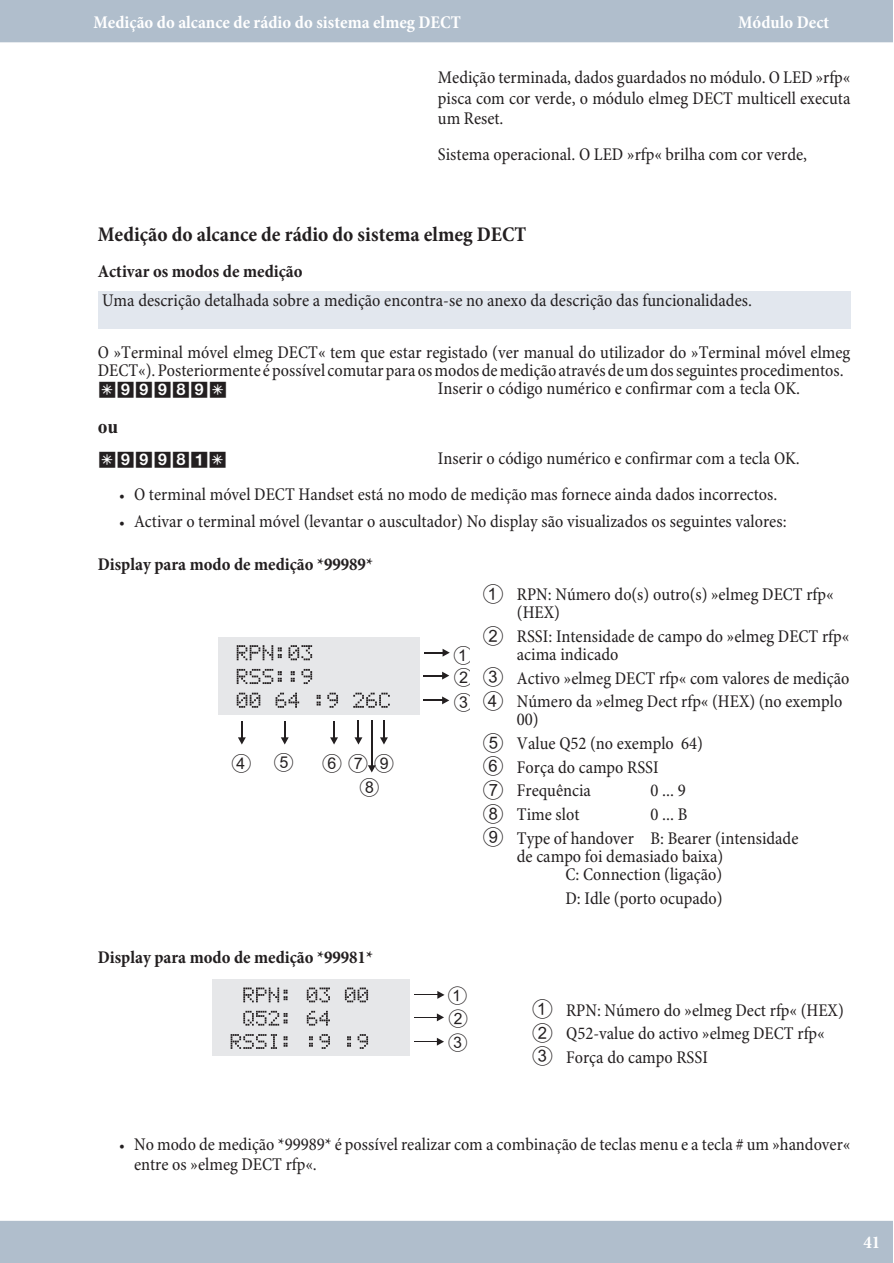
<style>
.page{position:relative;width:894px;height:1263px;background:#fff}
.page>*{position:absolute;margin:0;border:0;box-sizing:border-box;transform-origin:0 0}
.t1{font:28.8px/23.7px "Number";color:#231f20;text-align:justify}
.t2{font:28.2px/23.5px "Number";color:#231f20;text-align:justify}
.t3{font:700 21px "Minion Pro Cond";color:#231f20}
.t4{font:19.5px "telepict";color:#231f20}
.t5{font:700 19.5px "Times New Roman";color:#231f20}
.t6{font:18px/23.7px "Minion Pro Cond";color:#231f20}
.t7{font:700 18px "Minion Pro Cond";color:#231f20}
.t8{font:700 18px "Minion Pro Cond";color:#fff}
.s1{font-weight:700;font-size:15px}
.s2{font-family:"Number";font-size:30px}
</style>
<div class="page">
<div style="left:0;top:0;width:893px;height:43px;background:#b0becc"></div>
<div style="left:0;top:1220px;width:893px;height:43px;background:#b0becc"></div>
<div style="left:98px;top:291px;width:752px;height:38px;background:#e2e7ee"></div>
<div style="left:218px;top:637px;width:201px;height:78px;background:#e6e7e9"></div>
<svg style="left:237px;top:645px;width:153px;height:63px"></svg>
<svg style="left:424px;top:649px;width:26px;height:8px"></svg>
<svg style="left:424px;top:672px;width:25px;height:8px"></svg>
<svg style="left:424px;top:696px;width:25px;height:8px"></svg>
<svg style="left:238px;top:721px;width:8px;height:24px"></svg>
<svg style="left:355px;top:720px;width:7px;height:25px"></svg>
<svg style="left:330px;top:721px;width:8px;height:24px"></svg>
<svg style="left:281px;top:721px;width:8px;height:24px"></svg>
<hr style="left:371px;top:720px;width:1px;height:46px;background:#231f20">
<svg style="left:368px;top:765px;width:8px;height:7px"></svg>
<svg style="left:380px;top:720px;width:8px;height:25px"></svg>
<div style="left:212px;top:979px;width:198px;height:77px;background:#e6e7e9"></div>
<svg style="left:243px;top:988px;width:125px;height:14px"></svg>
<svg style="left:243px;top:1011px;width:87px;height:15px"></svg>
<svg style="left:231px;top:1034px;width:137px;height:15px"></svg>
<svg style="left:414px;top:991px;width:31px;height:8px"></svg>
<svg style="left:414px;top:1013px;width:30px;height:8px"></svg>
<svg style="left:414px;top:1038px;width:30px;height:8px"></svg>
<p class="t8" style="left:94px;top:15px;width:369px">Medição do alcance de rádio do sistema elmeg DECT</p>
<p class="t8" style="left:738px;top:15px;width:93px">Módulo Dect</p>
<p class="t6" style="left:438px;top:69px;width:414px;line-height:20.4px;text-align:justify">Medição terminada, da dos guardados no módulo. O LED »rfp« pisca com cor verde, o módulo elmeg DECT multicell executa um Re set.</p>
<p class="t6" style="left:438px;top:144px;width:371px">Sistema operacional. O LED »rfp« brilha com cor verde,</p>
<p class="t3" style="left:98px;top:226px;width:430px">Medição do alcance de rádio do sistema elmeg DECT</p>
<p class="t7" style="left:98px;top:264px;width:206px">Activar os modos de medição</p>
<p class="t6" style="left:102px;top:291px;width:652px">Uma descrição detalhada sobre a medição encontra-se no anexo da descrição das funcionalidades.</p>
<p class="t6" style="left:98px;top:345px;width:754px;line-height:18px">O »Ter mi nal mó vel el meg DECT« tem que es tar re gis ta do (ver ma nu al do uti li za dor do »Ter mi nal mó vel el meg<br>DECT«). Pos te ri or men te é pos sí vel co mu tar para os mo dos de medição atra vés de um dos seguintes procedimentos.</p>
<p class="t4" style="left:98px;top:382px;width:130px">*99989*</p>
<p class="t6" style="left:438px;top:379px;width:364px">Inserir o código numérico e confirmar com a tecla OK.</p>
<p class="t5" style="left:98px;top:420px;width:22px">ou</p>
<p class="t4" style="left:98px;top:452px;width:130px">*99981*</p>
<p class="t6" style="left:438px;top:448px;width:363px">Inserir o código numérico e confirmar com a tecla OK.</p>
<p class="t6" style="left:119px;top:484px;width:660px"><span class="s1">•</span> O ter mi nal móvel DECT Hand set está no modo de medição mas fornece ainda da dos incorrectos.</p>
<p class="t6" style="left:119px;top:511px;width:669px"><span class="s1">•</span> Activar o termi nal móvel (levantar o auscultador) No dis play são visualizados os seguintes valores:</p>
<p class="t7" style="left:98px;top:557px;width:277px">Display para modo de medição *99989*</p>
<p class="t6" style="left:517px;top:587px;width:318px;line-height:18px;text-indent:-35px"><span class="s2">1</span> RPN: Número do(s) outro(s) »elmeg DECT rfp« (HEX)</p>
<p class="t6" style="left:517px;top:629px;width:334px;line-height:18px;text-indent:-35px"><span class="s2">2</span> RSSI: Intensidade de cam po do »elmeg DECT rfp« acima indicado</p>
<p class="t6" style="left:482px;top:668px;width:369px"><span class="s2">3</span> Activo »elmeg DECT rfp« com valores de medição<br><span class="s2">4</span> Número da »elmeg Dect rfp« (HEX) (no exemplo</p>
<p class="t6" style="left:482px;top:709px;width:222px;text-indent:35px">00)<br><span class="s2">5</span> Value Q52 (no exemplo 64)<br><span class="s2">6</span> Força do cam po RSSI<br><span class="s2">7</span> Frequência</p>
<h1 class="t1" style="left:453px;top:644px;width:23px">1<br>2<br>3</h1>
<h1 class="t1" style="left:359px;top:752px;width:37px;text-indent:-128px">4 5 679<br>8</h1>
<p class="t6" style="left:651px;top:781px;width:37px">0 ... 9</p>
<p class="t7" style="left:98px;top:950px;width:277px">Display para modo de medição *99981*</p>
<p class="t6" style="left:482px;top:804px;width:99px"><span class="s2">8</span> Time slot</p>
<p class="t6" style="left:482px;top:804px;width:318px;text-indent:168px">0 ... B<br><span class="s2">9</span> Type of hand over B: Bearer (intensidade</p>
<p class="t6" style="left:517px;top:849px;width:208px;line-height:18px;text-align:right">de cam po foi demasiado baixa)<br>C: Con nec tion (ligação)</p>
<p class="t6" style="left:566px;top:888px;width:159px">D: Idle (porto ocupado)</p>
<h2 class="t2" style="left:447px;top:984px;width:23px">1<br>2<br>3</h2>
<p class="t6" style="left:531px;top:1000px;width:314px"><span class="s2">1</span> RPN: Número do »elmeg Dect rfp« (HEX)<br><span class="s2">2</span> Q52-value do activo »elmeg DECT rfp«<br><span class="s2">3</span> Força do cam po RSSI</p>
<p class="t6" style="left:134px;top:1135px;width:718px;line-height:20.4px;text-indent:-15px"><span class="s1">•</span> No modo de medição *99989* é possível realizar com a combinação de teclas menu e a tecla # um »hand over« en tre os »elmeg DECT rfp«.</p>
<p class="t8" style="left:863px;top:1235px;width:18px">41</p>
</div>
